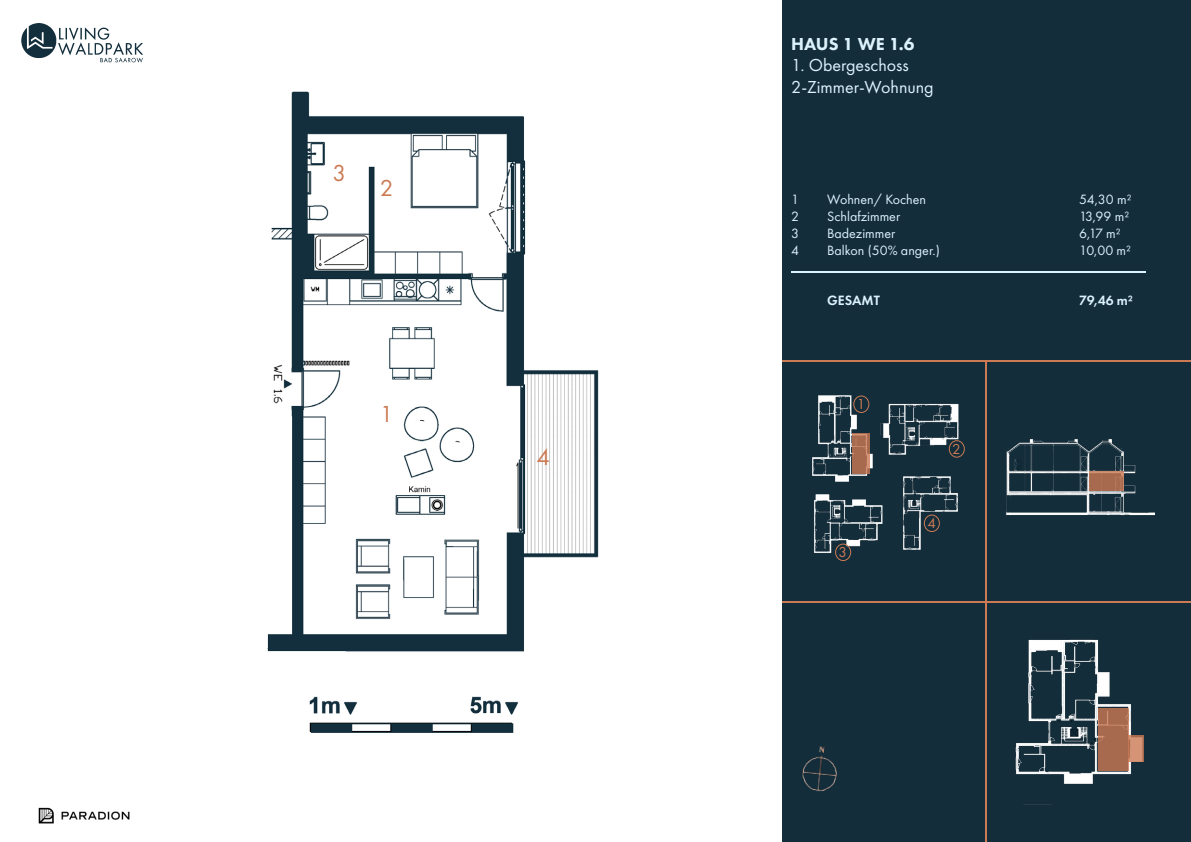
<style>
.page{position:relative;width:1191px;height:842px;background:#fff}
.page>*{position:absolute;margin:0;border:0;box-sizing:border-box;transform-origin:0 0}
.t1{font:24px "Futura PT";color:#cc7a54}
.t2{font:18px "Futura PT";color:#dcf2fc}
.t3{font:800 18px "Futura PT";color:#dcf2fc}
.t4{font:15px "Futura PT";color:#cc7a54}
.t5{font:14px "Futura PT";color:#dcf2fc}
.t6{font:600 14px "Futura PT";color:#dcf2fc}
</style>
<div class="page">
<div style="left:782px;top:0;width:409px;height:842px;background:#132d3b"></div>
<hr style="left:782px;top:602px;width:409px;height:1px;background:#cc7a54">
<hr style="left:985px;top:361px;width:1px;height:481px;background:#cc7a54">
<img style="left:38px;top:807px;width:92px;height:17px">
<img style="left:802px;top:746px;width:35px;height:46px">
<hr style="left:782px;top:361px;width:408px;height:1px;background:#cc7a54">
<svg style="left:21px;top:23px;width:122px;height:40px"></svg>
<img style="left:1015px;top:639px;width:117px;height:145px">
<img style="left:812px;top:395px;width:153px;height:166px">
<img style="left:267px;top:91px;width:332px;height:561px">
<div style="left:1097px;top:708px;width:31px;height:63px;background:#a76a4f"></div>
<hr style="left:791px;top:271px;width:354px;height:2px;background:#dcf2fc">
<svg style="left:852px;top:434px;width:17px;height:40px"></svg>
<div style="left:853px;top:395px;width:16px;height:18px;border:1px solid #cc7a54;border-radius:50%"></div>
<div style="left:948px;top:440px;width:16px;height:18px;border:1px solid #cc7a54;border-radius:50%"></div>
<div style="left:835px;top:544px;width:16px;height:17px;border:1px solid #cc7a54;border-radius:50%"></div>
<div style="left:923px;top:514px;width:17px;height:18px;border:1px solid #cc7a54;border-radius:50%"></div>
<img style="left:309px;top:696px;width:210px;height:37px">
<svg style="left:1128px;top:735px;width:16px;height:27px"></svg>
<img style="left:986px;top:379px;width:168px;height:204px">
<div style="left:1089px;top:471px;width:34px;height:20px;background:linear-gradient(to right,#a6694e,#ad7054)"></div>
<p class="t1" style="left:332px;top:159px;width:15px">3</p>
<p class="t1" style="left:380px;top:174px;width:15px">2</p>
<p class="t1" style="left:380px;top:400px;width:15px">1</p>
<p class="t1" style="left:536px;top:443px;width:15px">4</p>
<p class="t3" style="left:791px;top:32px;width:125px">HAUS 1 WE 1.6</p>
<p class="t2" style="left:791px;top:55px;width:119px">1. Obergeschoss</p>
<p class="t2" style="left:791px;top:76px;width:144px">2-Zimmer-Wohnung</p>
<p class="t5" style="left:791px;top:191px;width:9px">1</p>
<p class="t5" style="left:827px;top:191px;width:100px">Wohnen/ Kochen</p>
<p class="t5" style="left:1079px;top:191px;width:54px">54,30 m²</p>
<p class="t5" style="left:791px;top:208px;width:9px">2</p>
<p class="t5" style="left:827px;top:208px;width:75px">Schlafzimmer</p>
<p class="t5" style="left:1079px;top:208px;width:51px">13,99 m²</p>
<p class="t5" style="left:791px;top:225px;width:9px">3</p>
<p class="t5" style="left:827px;top:225px;width:70px">Badezimmer</p>
<p class="t5" style="left:1079px;top:225px;width:43px">6,17 m²</p>
<p class="t5" style="left:791px;top:242px;width:9px">4</p>
<p class="t5" style="left:827px;top:242px;width:114px">Balkon (50% anger.)</p>
<p class="t5" style="left:1079px;top:242px;width:53px">10,00 m²</p>
<p class="t6" style="left:827px;top:292px;width:54px">GESAMT</p>
<p class="t6" style="left:1079px;top:292px;width:56px">79,46 m²</p>
<p class="t4" style="left:857px;top:395px;width:10px">1</p>
<p class="t4" style="left:838px;top:543px;width:10px">3</p>
<p class="t4" style="left:952px;top:440px;width:10px">2</p>
<p class="t4" style="left:927px;top:514px;width:10px">4</p>
</div>
